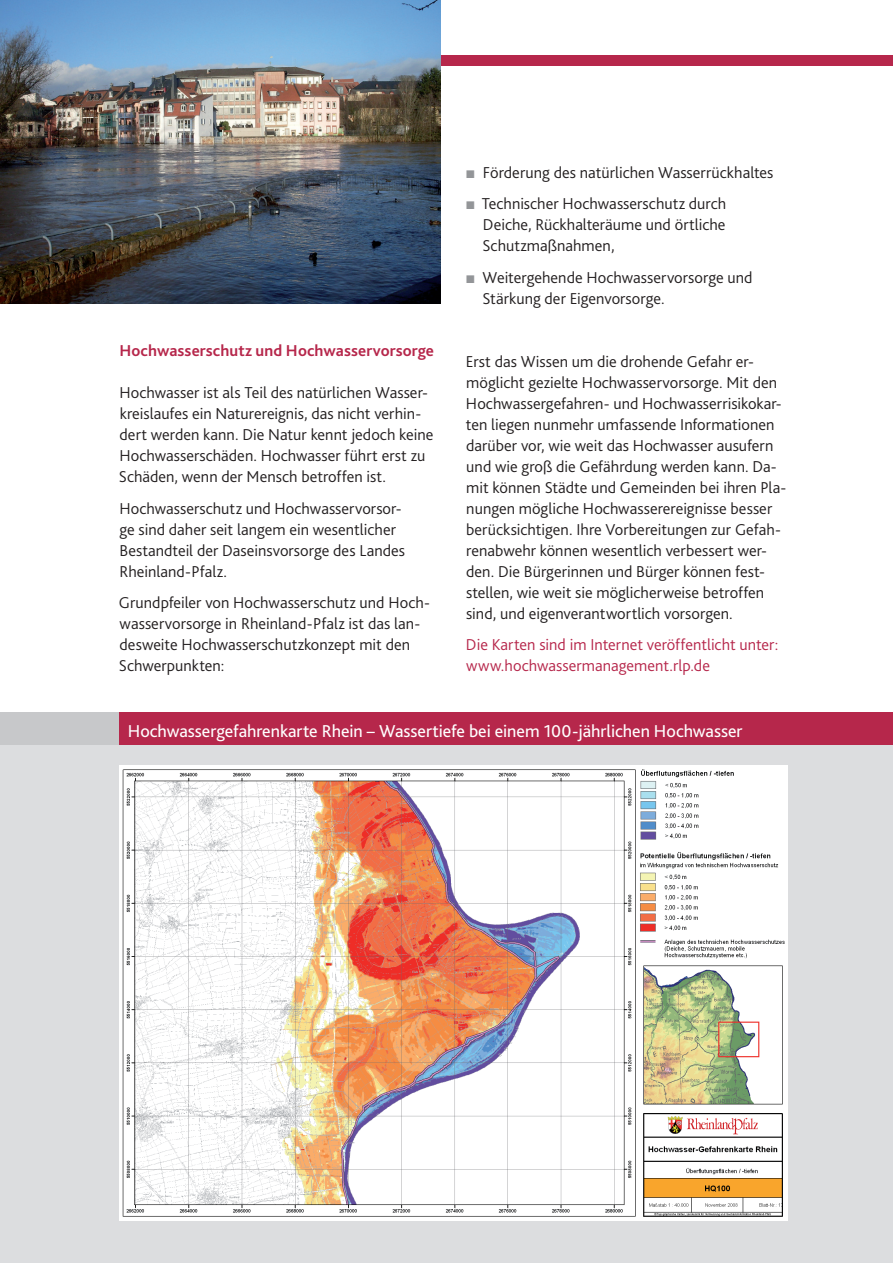
<style>
.page{position:relative;width:893px;height:1263px;background:#fff}
.page>*{position:absolute;margin:0;border:0;box-sizing:border-box;transform-origin:0 0}
.t1{font:18px "Bliss 2";color:#fff}
.t2{font:300 16.5px/21px "Bliss 2";letter-spacing:.005em;color:#231f20}
.t3{font:300 16.5px/21px "Bliss 2";letter-spacing:.005em;color:#b6274b}
.t4{font:700 16.5px "Bliss 2";letter-spacing:.005em;color:#b6274b}
.s1{font-family:"Arial";font-weight:400;color:#939598}
</style>
<div class="page">
<div style="left:0;top:55px;width:893px;height:11px;background:#b6274b"></div>
<div style="left:0;top:745px;width:893px;height:518px;background:#dcdddf"></div>
<img style="left:119px;top:766px;width:668px;height:454px">
<img style="left:0;top:0;width:440px;height:304px">
<div style="left:0;top:712px;width:119px;height:33px;background:#c7c8ca"></div>
<div style="left:119px;top:712px;width:774px;height:33px;background:#b6274b"></div>
<p class="t4" style="left:120px;top:341px;width:316px">Hochwasserschutz und Hochwasservorsorge</p>
<p class="t2" style="left:119px;top:382px;width:316px">Hochwasser ist als Teil des natürlichen Wasser&shy;kreislaufes ein N aturereignis, das nicht verhin&shy;dert werden kann. Die Natur kennt jedoch keine Hochwasserschäden. Hochwasser führt erst zu Schäden, wenn der Mensch betroffen ist.</p>
<p class="t2" style="left:119px;top:497px;width:287px">Hochwasserschutz und Hochwasservorsor&shy;ge sind daher seit langem ein wesentlicher Bestandteil der Daseinsvorsorge des Landes Rheinland-Pfalz.</p>
<p class="t2" style="left:119px;top:592px;width:313px">Grundpfeiler von Hochwasserschutz und Hoch&shy;wasservorsorge in Rheinland-Pfalz ist das lan&shy;desweite Hochwasserschutzkonzept mit den Schwerpunkten:</p>
<p class="t2" style="left:465px;top:161px;width:310px"><span class="s1">■</span> Förderung des natürlichen Wasserrückhaltes</p>
<p class="t2" style="left:482px;top:193px;width:245px;text-align:justify;text-indent:-17px"><span class="s1">■</span> Technischer Hochwasserschutz durch Deiche, Rückhalteräume und örtliche Schutzmaßnahmen,</p>
<p class="t2" style="left:482px;top:266px;width:272px;text-indent:-17px"><span class="s1">■</span> Weitergehende Hochwasservorsorge und<br>Stärkung der Eigenvorsorge.</p>
<p class="t2" style="left:466px;top:350px;width:322px">Erst das Wissen um die drohende Gefahr er&shy;möglicht gezielte Hochwasservorsorge. Mit den Hochwassergefahren- und Hochwasserrisikokar&shy;ten liegen nunmehr umfassende I nformationen darüber vor, wie weit das Hochwasser ausufern und wie groß die Gefährdung werden kann. Da&shy;mit können Städte und Gemeinden bei ihren Pla&shy;nungen mögliche Hochwasserereignisse besser berücksichtigen. I hre Vorbereitungen zur Gefah&shy;renabwehr können wesentlich verbessert wer&shy;den. Die Bürgerinnen und Bürger können fest&shy;stellen, wie weit sie möglicherweise betroffen sind, und eigenverantwortlich vorsorgen.</p>
<p class="t3" style="left:466px;top:634px;width:314px">Die Karten sind im I nternet veröffentlicht unter: www.hochwassermanagement.rlp.de</p>
<p class="t1" style="left:128px;top:720px;width:616px">Hochwassergefahrenkarte Rhein – Wassertiefe bei einem 100-jährlichen Hochwasser</p>
</div>
